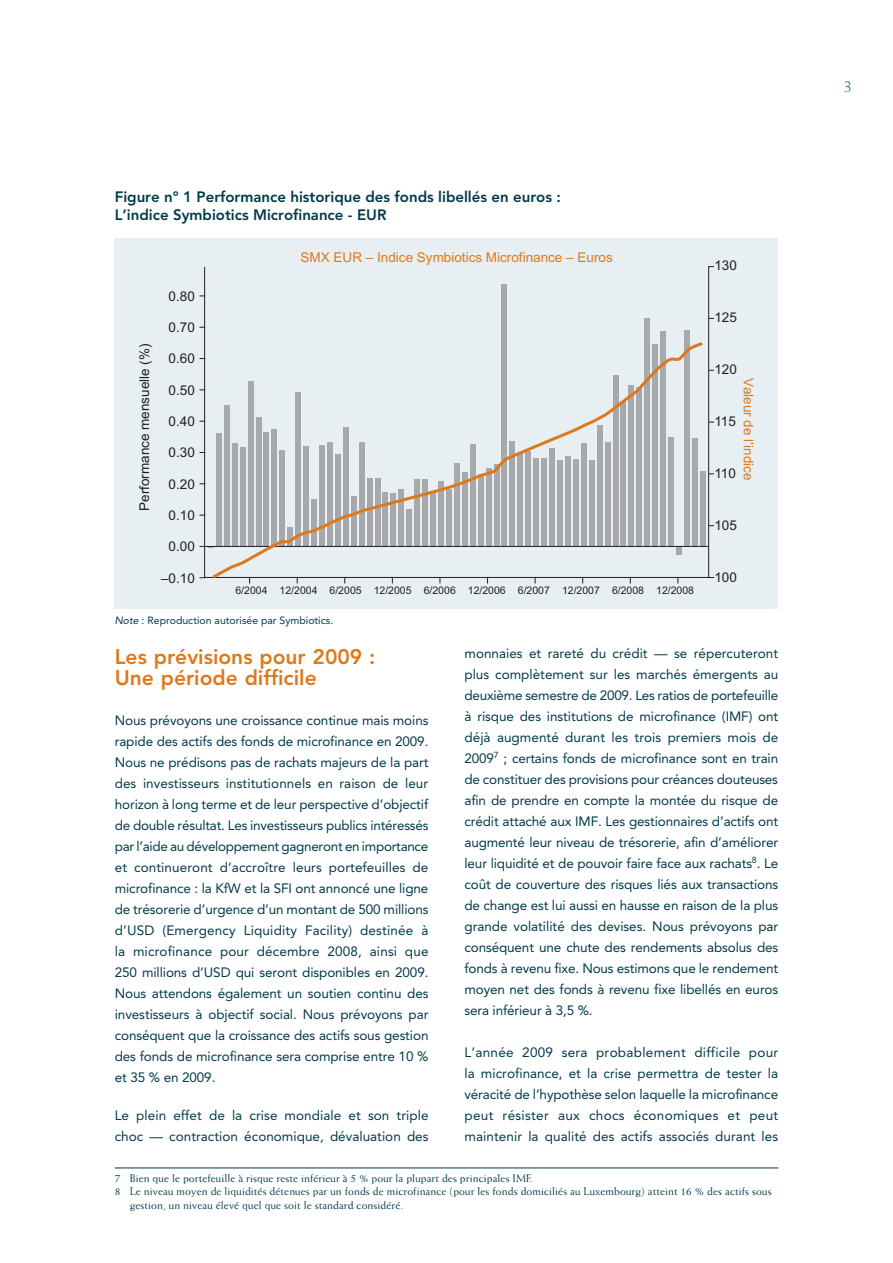
<style>
.page{position:relative;width:893px;height:1263px;background:#fff}
.page>*{position:absolute;margin:0;border:0;box-sizing:border-box;transform-origin:0 0}
.subhead_1{font:800 21px/21px "Avenir";color:#de791b}
.t1{font:18px "Weiss";color:#548594}
.t2{font:800 15px/18px "Avenir";color:#003a49}
.body_text{font:13.5px/21px "Avenir";color:#003a49;text-align:justify}
.t3{font:13.5px "Arial";color:#231f20}
.t4{font:13.5px "Arial";color:#de791b}
.Footnote{font:11.25px/13.5px "Weiss";letter-spacing:.01em;color:#003a49}
.first_footnote{font:11.25px "Weiss";letter-spacing:.01em;color:#003a49}
.t5{font:10.5px "Arial";color:#231f20}
.t6{font:10.5px "Avenir";color:#003a49}
.s1{font-style:italic}
</style>
<div class="page">
<div style="left:115px;top:239px;width:663px;height:370px;background:#e7eff2"></div>
<svg style="left:204px;top:266px;width:505px;height:312px"></svg>
<div style="left:502px;top:284px;width:5px;height:262px;background:#a8a9ad"></div>
<div style="left:644px;top:318px;width:6px;height:228px;background:#a8a9ad"></div>
<div style="left:660px;top:331px;width:6px;height:215px;background:#a8a9ad"></div>
<div style="left:684px;top:330px;width:6px;height:216px;background:#a8a9ad"></div>
<hr style="left:200px;top:546px;width:508px;height:1px;background:#231f20">
<svg style="left:209px;top:340px;width:497px;height:241px"></svg>
<hr style="left:115px;top:1167px;width:663px;height:1px;background:#003a49">
<p class="t2" style="left:115px;top:188px;width:448px">Figure n° 1 Performance historique des fonds libellés en euros :<br>L’indice Symbiotics Microfinance - EUR</p>
<p class="t3" style="left:139px;top:511px;width:169px;rotate:-90deg">Performance mensuelle (%)</p>
<p class="t3" style="left:169px;top:291px;width:28px">0.80</p>
<p class="t3" style="left:169px;top:322px;width:28px">0.70</p>
<p class="t3" style="left:169px;top:353px;width:28px">0.60</p>
<p class="t3" style="left:169px;top:385px;width:28px">0.50</p>
<p class="t3" style="left:169px;top:416px;width:28px">0.40</p>
<p class="t3" style="left:169px;top:447px;width:28px">0.30</p>
<p class="t3" style="left:169px;top:479px;width:28px">0.20</p>
<p class="t3" style="left:169px;top:510px;width:28px">0.10</p>
<p class="t3" style="left:169px;top:541px;width:28px">0.00</p>
<p class="t3" style="left:161px;top:573px;width:35px">–0.10</p>
<p class="t4" style="left:301px;top:252px;width:314px">SMX EUR – Indice Symbiotics Microfinance – Euros</p>
<p class="t5" style="left:235px;top:587px;width:460px">6/2004 12/2004 6/2005 12/2005 6/2006 12/2006 6/2007 12/2007 6/2008 12/2008</p>
<p class="t6" style="left:115px;top:615px;width:220px"><span class="s1">Note</span> : Reproduction autorisée par Symbiotics.</p>
<p class="t3" style="left:714px;top:260px;width:24px">130</p>
<p class="t3" style="left:714px;top:312px;width:24px">125</p>
<p class="t3" style="left:714px;top:364px;width:24px">120</p>
<p class="t3" style="left:714px;top:416px;width:23px">115</p>
<p class="t3" style="left:714px;top:468px;width:23px">110</p>
<p class="t4" style="left:754px;top:378px;width:104px;rotate:90deg">Valeur de l’indice</p>
<p class="t3" style="left:714px;top:520px;width:24px">105</p>
<p class="t3" style="left:714px;top:572px;width:24px">100</p>
<p class="subhead_1" style="left:115px;top:646px;width:262px">Les prévisions pour 2009 :<br>Une période difficile</p>
<p class="body_text" style="left:115px;top:710px;width:315px">Nous prévoyons une croissance continue mais moins rapide des actifs des fonds de microfinance en 2009.<br>Nous ne prédisons pas de rachats majeurs de la part des investisseurs institutionnels en raison de leur horizon à long terme et de leur perspective d’objectif de double résultat. Les investisseurs publics intéressés par l’aide au développement gagneront en importance et continueront d’accroître leurs portefeuilles de microfinance : la KfW et la SFI ont annoncé une ligne de trésorerie d’urgence d’un montant de 500 millions d’USD (Emergency Liquidity Facility) destinée à la microfinance pour décembre 2008, ainsi que 250 millions d’USD qui seront disponibles en 2009.<br>Nous attendons également un soutien continu des investisseurs à objectif social. Nous prévoyons par conséquent que la croissance des actifs sous gestion des fonds de microfinance sera comprise entre 10 % et 35 % en 2009.</p>
<p class="body_text" style="left:115px;top:1105px;width:315px">Le plein effet de la crise mondiale et son triple choc — contraction économique, dévaluation des</p>
<p class="body_text" style="left:464px;top:643px;width:315px">monnaies et rareté du crédit — se répercuteront plus complètement sur les marchés émergents au deuxième semestre de 2009. Les ratios de portefeuille à risque des institutions de microfinance (IMF) ont déjà augmenté durant les trois premiers mois de 2009<sup>7</sup> ; certains fonds de microfinance sont en train de constituer des provisions pour créances douteuses afin de prendre en compte la montée du risque de crédit attaché aux IMF. Les gestionnaires d’actifs ont augmenté leur niveau de trésorerie, afin d’améliorer leur liquidité et de pouvoir faire face aux rachats<sup>8</sup>. Le coût de couverture des risques liés aux transactions de change est lui aussi en hausse en raison de la plus grande volatilité des devises. Nous prévoyons par conséquent une chute des rendements absolus des fonds à revenu fixe. Nous estimons que le rendement moyen net des fonds à revenu fixe libellés en euros sera inférieur à 3,5 %.</p>
<p class="body_text" style="left:464px;top:1042px;width:315px">L’année 2009 sera probablement difficile pour la microfinance, et la crise permettra de tester la véracité de l’hypothèse selon laquelle la microfinance peut résister aux chocs économiques et peut maintenir la qualité des actifs associés durant les</p>
<p class="first_footnote" style="left:115px;top:1171px;width:420px">7 Bien que le portefeuille à risque reste inférieur à 5 % pour la plupart des principales IMF.</p>
<p class="Footnote" style="left:130px;top:1184px;width:643px;text-indent:-15px">8 Le niveau moyen de liquidités détenues par un fonds de microfinance (pour les fonds domiciliés au Luxembourg) atteint 16 % des actifs sous gestion, un niveau élevé quel que soit le standard considéré.</p>
<p class="t1" style="left:843px;top:76px;width:10px">3</p>
</div>
